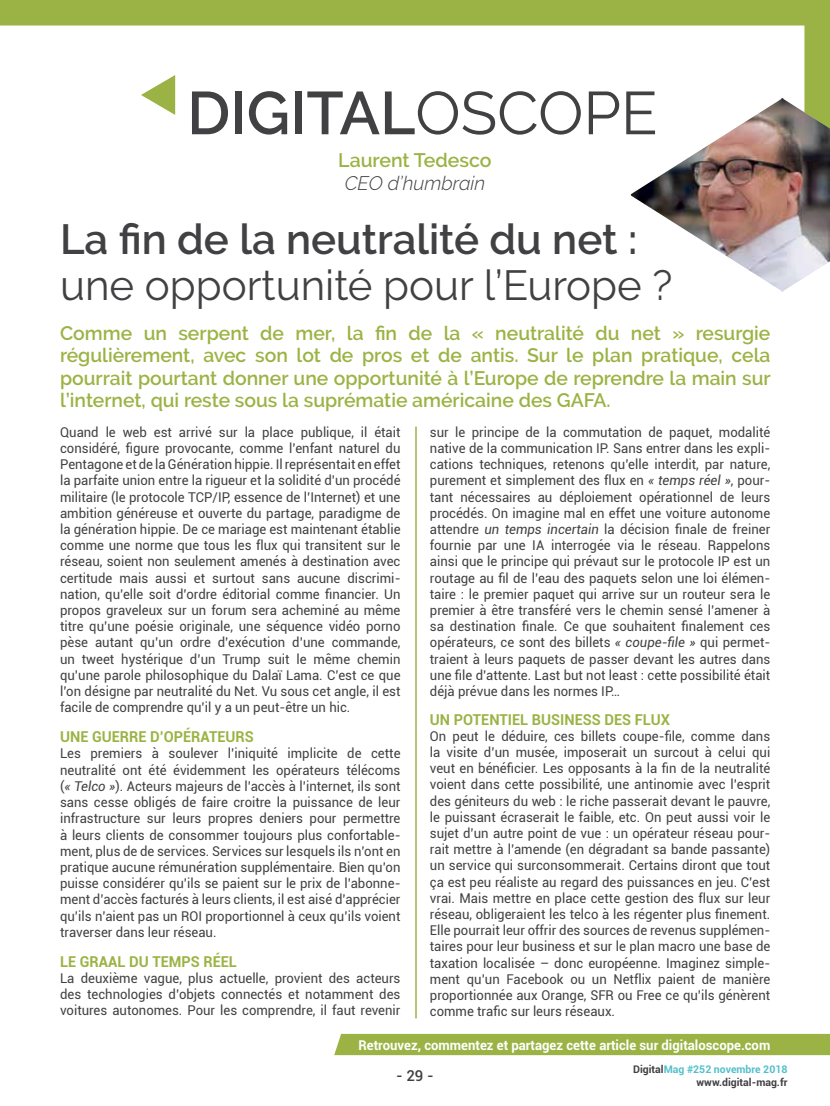
<style>
.page{position:relative;width:830px;height:1106px;background:#fff}
.page>*{position:absolute;margin:0;border:0;box-sizing:border-box;transform-origin:0 0}
.t1{font:600 60.3px "Raleway";color:#414042}
.t2{font:42px "Raleway";color:#414042}
.t3{font:600 42px "Raleway";color:#414042}
.t4{font:600 19.5px/22.5px "Raleway";color:#9bb344;text-align:justify}
.t5{font:italic 300 19.5px "Raleway";color:#414042}
.t6{font:700 15px "Roboto";color:#9bb344}
.t7{font:500 15px "Roboto";color:#414042}
.t8{font:13.5px/16.2px "Roboto";color:#414042;text-align:justify}
.t9{font:700 13.5px "Roboto";color:#fff}
.t10{font:700 10.5px/12.6px "Roboto";color:#414042;text-align:right}
.s1{font-weight:400}
.s2{font-style:italic}
.s3{color:#54c0cb}
</style>
<div class="page">
<svg style="left:0;top:0;width:829px;height:115px"></svg>
<svg style="left:141px;top:75px;width:34px;height:40px"></svg>
<hr style="left:415px;top:426px;width:1px;height:592px;background:#9bb344">
<img style="left:630px;top:98px;width:199px;height:194px">
<div style="left:334px;top:1033px;width:495px;height:22px;background:#9bb344"></div>
<h1 class="t1" style="left:187px;top:78px;width:471px">DIGITAL<span class="s1">OSCOPE</span></h1>
<h3 class="t4" style="left:338px;top:149px;width:155px">Laurent Tedesco</h3>
<h3 class="t5" style="left:344px;top:172px;width:142px">CEO d’humbrain</h3>
<h2 class="t3" style="left:60px;top:215px;width:578px">La fin de la neutralité du net :</h2>
<h2 class="t2" style="left:60px;top:261px;width:613px">une opportunité pour l’Europe ?</h2>
<p class="t4" style="left:60px;top:322px;width:712px">Comme un serpent de mer, la fin de la « neutralité du net » resurgie régulièrement, avec son lot de pros et de antis. Sur le plan pratique, cela pourrait pourtant donner une opportunité à l’Europe de reprendre la main sur l’internet, qui reste sous la suprématie américaine des GAFA.</p>
<p class="t8" style="left:60px;top:423px;width:342px">Quand le web est arrivé sur la place publique, il était considéré, figure provocante, comme l’enfant naturel du Pentagone et de la Génération hippie. Il représentait en effet la parfaite union entre la rigueur et la solidité d’un procédé militaire (le protocole TCP/IP, essence de l’Internet) et une ambition généreuse et ouverte du partage, paradigme de la génération hippie. De ce mariage est maintenant établie comme une norme que tous les flux qui transitent sur le réseau, soient non seulement amenés à destination avec certitude mais aussi et surtout sans aucune discrimi&shy;nation, qu’elle soit d’ordre éditorial comme financier. Un propos graveleux sur un forum sera acheminé au même titre qu’une poésie originale, une séquence vidéo porno pèse autant qu’un ordre d’exécution d’une commande, un tweet hystérique d’un Trump suit le même chemin qu’une parole philosophique du Dalaï Lama. C’est ce que l’on désigne par neutralité du Net. Vu sous cet angle, il est facile de comprendre qu’il y a un peut-être un hic.</p>
<p class="t6" style="left:60px;top:726px;width:195px">UNE GUERRE D’OPÉRATEURS</p>
<p class="t8" style="left:60px;top:745px;width:342px">Les premiers à soulever l’iniquité implicite de cette neutralité ont été évidemment les opérateurs télécoms (<span class="s2">« Telco »</span>). Acteurs majeurs de l’accès à l’internet, ils sont sans cesse obligés de faire croitre la puissance de leur infrastructure sur leurs propres deniers pour permettre à leurs clients de consommer toujours plus confortable&shy;ment, plus de de services. Services sur lesquels ils n’ont en pratique aucune rémunération supplémentaire. Bien qu’on puisse considérer qu’ils se paient sur le prix de l’abonne&shy;ment d’accès facturés à leurs clients, il est aisé d’apprécier qu’ils n’aient pas un ROI proportionnel à ceux qu’ils voient traverser dans leur réseau.</p>
<p class="t6" style="left:60px;top:950px;width:178px">LE GRAAL DU TEMPS RÉEL</p>
<p class="t8" style="left:60px;top:969px;width:342px">La deuxième vague, plus actuelle, provient des acteurs des technologies d’objets connectés et notamment des voitures autonomes. Pour les comprendre, il faut revenir</p>
<p class="t8" style="left:429px;top:423px;width:342px">sur le principe de la commutation de paquet, modalité native de la communication IP. Sans entrer dans les expli&shy;cations techniques, retenons qu’elle interdit, par nature, purement et simplement des flux en <span class="s2">« temps réel »</span>, pour&shy;tant nécessaires au déploiement opérationnel de leurs procédés. On imagine mal en effet une voiture autonome attendre <span class="s2">un temps incertain</span> la décision finale de freiner fournie par une IA interrogée via le réseau. Rappelons ainsi que le principe qui prévaut sur le protocole IP est un routage au fil de l’eau des paquets selon une loi élémen&shy;taire : le premier paquet qui arrive sur un routeur sera le premier à être transféré vers le chemin sensé l’amener à sa destination finale. Ce que souhaitent finalement ces opérateurs, ce sont des billets <span class="s2">« coupe-file »</span> qui permet&shy;traient à leurs paquets de passer devant les autres dans une file d’attente. Last but not least : cette possibilité était déjà prévue dans les normes IP…</p>
<p class="t6" style="left:429px;top:708px;width:241px">UN POTENTIEL BUSINESS DES FLUX</p>
<p class="t8" style="left:429px;top:727px;width:342px">On peut le déduire, ces billets coupe-file, comme dans la visite d’un musée, imposerait un surcout à celui qui veut en bénéficier. Les opposants à la fin de la neutralité voient dans cette possibilité, une antinomie avec l’esprit des géniteurs du web : le riche passerait devant le pauvre, le puissant écraserait le faible, etc. On peut aussi voir le sujet d’un autre point de vue : un opérateur réseau pour&shy;rait mettre à l’amende (en dégradant sa bande passante) un service qui surconsommerait. Certains diront que tout ça est peu réaliste au regard des puissances en jeu. C’est vrai. Mais mettre en place cette gestion des flux sur leur réseau, obligeraient les telco à les régenter plus finement.<br>Elle pourrait leur offrir des sources de revenus supplémen&shy;taires pour leur business et sur le plan macro une base de taxation localisée – donc européenne. Imaginez simple&shy;ment qu’un Facebook ou un Netflix paient de manière proportionnée aux Orange, SFR ou Free ce qu’ils génèrent comme trafic sur leurs réseaux.</p>
<p class="t9" style="left:358px;top:1036px;width:413px">Retrouvez, commentez et partagez cette article sur digitaloscope.com</p>
<p class="t7" style="left:396px;top:1065px;width:39px">- 29 -</p>
<p class="t10" style="left:632px;top:1062px;width:156px">Digital<span class="s3">Mag #252 novembre 2018 </span>www.digital-mag.fr</p>
</div>
